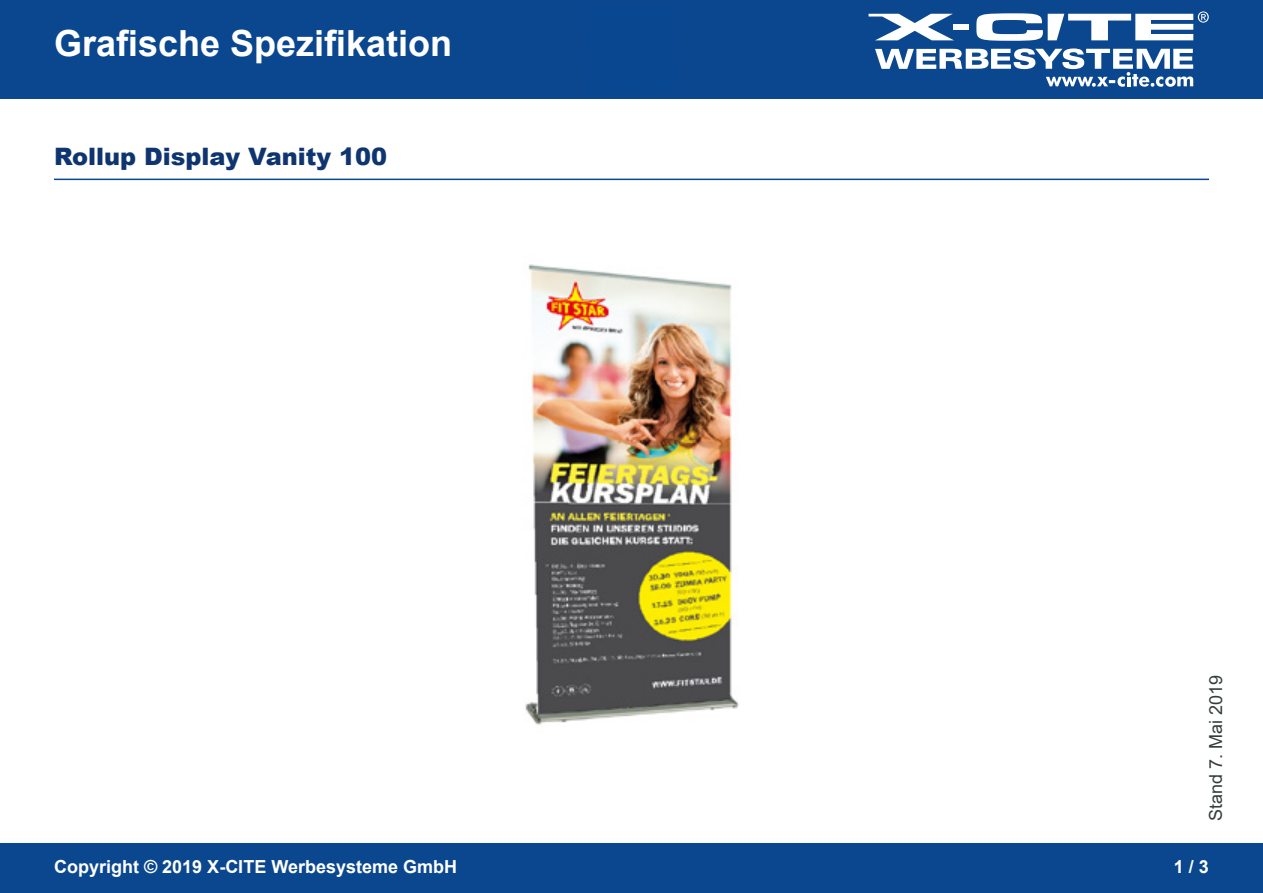
<style>
.page{position:relative;width:1263px;height:893px;background:#fff}
.page>*{position:absolute;margin:0;border:0;box-sizing:border-box;transform-origin:0 0}
.t1{font:700 36px "Arial";color:#fff}
.t2{font:900 24px "Arial";color:#0f3571}
.t3{font:700 18px "Arial";color:#fff}
.t4{font:18px "Arial";color:#343c3c}
</style>
<div class="page">
<div style="left:0;top:0;width:1263px;height:98px;background:#0a478f"></div>
<div style="left:0;top:844px;width:1263px;height:49px;background:#0a478f"></div>
<svg style="left:868px;top:14px;width:85px;height:26px"></svg>
<div style="left:953px;top:24px;width:15px;height:6px;background:#fff"></div>
<svg style="left:875px;top:48px;width:318px;height:39px"></svg>
<svg style="left:976px;top:11px;width:233px;height:30px"></svg>
<hr style="left:54px;top:179px;width:1155px;height:1px;background:#0a478f">
<img style="left:525px;top:264px;width:214px;height:461px">
<h1 class="t1" style="left:54px;top:18px;width:400px">Grafische Spezifikation</h1>
<h2 class="t2" style="left:54px;top:139px;width:335px">Rollup Display Vanity 100</h2>
<p class="t4" style="left:1203px;top:821px;width:148px;rotate:-90deg">Stand 7. Mai 2019</p>
<p class="t3" style="left:54px;top:854px;width:405px">Copyright © 2019 X-CITE Werbesysteme GmbH</p>
<p class="t3" style="left:1174px;top:854px;width:37px">1 / 3</p>
</div>
